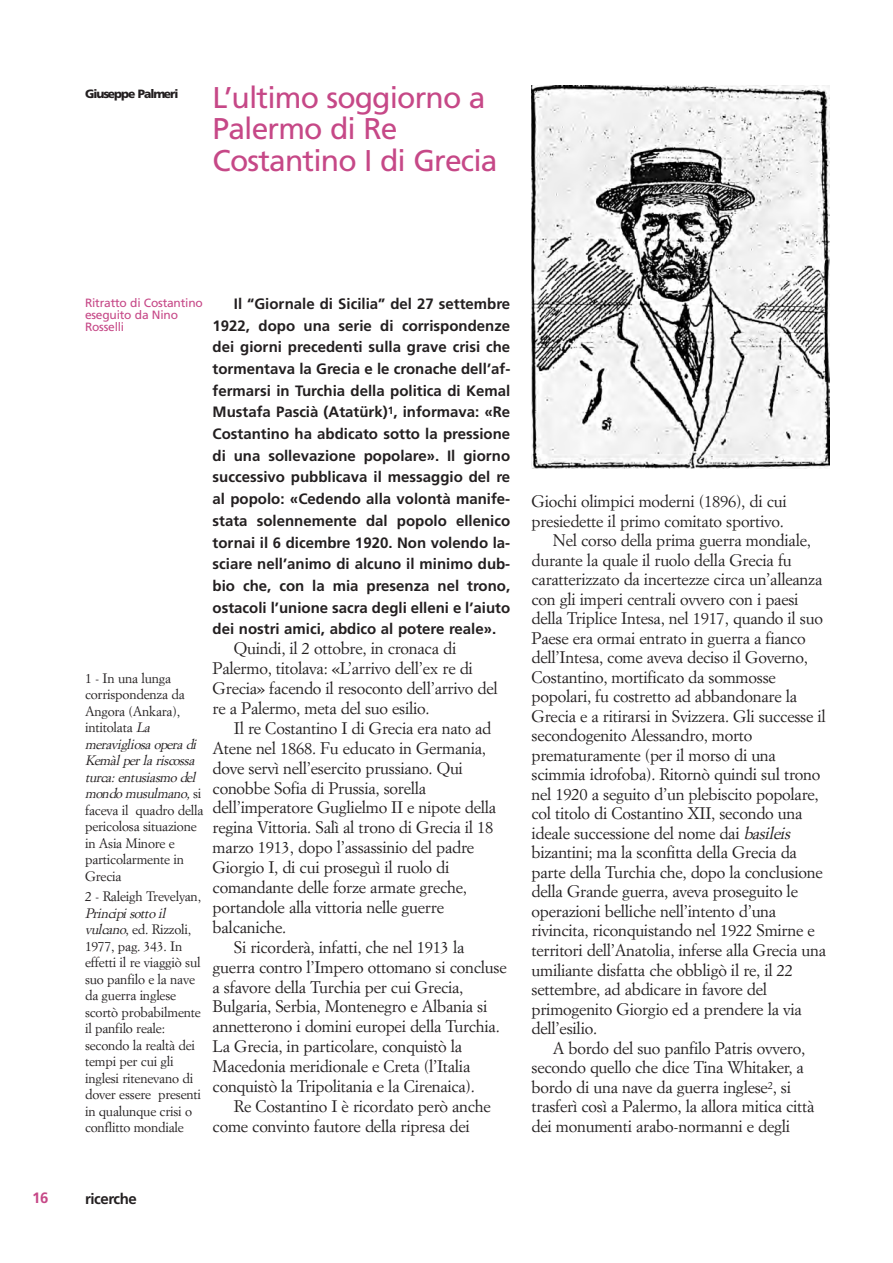
<style>
.page{position:relative;width:893px;height:1263px;background:#fff}
.page>*{position:absolute;margin:0;border:0;box-sizing:border-box;transform-origin:0 0}
.t1{font:30px/31.5px "Frutiger LT Std";letter-spacing:-.03em;color:#c64887}
.t2{font:16.5px/20px "Simoncini Garamond";letter-spacing:-.015em;color:#231f20}
.t3{font:700 15px/21.8px "Frutiger";color:#231f20;text-align:justify}
.t4{font:700 15px "Frutiger";letter-spacing:-.03em;color:#231f20}
.t5{font:700 15px "Frutiger";color:#c64887}
.t6{font:13.5px/16.5px "Simoncini Garamond";letter-spacing:-.015em;color:#231f20}
.t7{font:12px/12px "Frutiger LT Std";letter-spacing:-.015em;color:#c64887}
.t8{font:900 12px "Frutiger";letter-spacing:-.085em;color:#231f20}
.s1{font-style:italic}
</style>
<div class="page">
<img style="left:531px;top:85px;width:298px;height:383px">
<p class="t8" style="left:85px;top:89px;width:95px">Giuseppe Palmeri</p>
<h1 class="t1" style="left:213px;top:84px;width:286px">L’ultimo soggiorno a<br>Palermo di Re<br>Costantino I di Grecia</h1>
<p class="t5" style="left:32px;top:1192px;width:18px">16</p>
<p class="t7" style="left:85px;top:298px;width:119px">Ritratto di Costantino eseguito da Nino<br>Rosselli</p>
<p class="t6" style="left:85px;top:671px;width:120px">1 - In una lunga corrispondenza da<br>Angora (Ankara), intitolata <span class="s1">La meravigliosa opera di<br>Kemàlperla riscossa turca:entusiasmodel mondomusulmano,</span>s i faceva il quadro della pericolosa situazione in Asia Minore e particolarmente in<br>Grecia</p>
<p class="t6" style="left:85px;top:889px;width:118px">2 - Raleigh Trevelyan,</p>
<p class="t6" style="left:85px;top:906px;width:118px"><span class="s1">Principisottoil vulcano</span>, ed. Rizzoli,<br>1977, pag. 343. In effetti il re viaggiò sul suo panfilo e la nave da guerra inglese scortò probabilmente il panfilo reale: secondo la realtà dei tempi per cui gli inglesi ritenevano di dover essere presenti in qualunque crisi o conflitto mondiale</p>
<p class="t3" style="left:213px;top:294px;width:299px;text-indent:21px">Il “Giornale di Sicilia” del 27 settembre 1922, dopo una serie di corrispondenze dei giorni precedenti sulla grave crisi che tormentava la Grecia e le cronache dell’af&shy;fermarsi in Turchia della politica di Kemal Mustafa Pascià (Atatürk)<sup>1</sup>, informava: «Re Costantino ha abdicato sotto la pressione di una sollevazione popolare». Il giorno successivo pubblicava il messaggio del re al popolo: «Cedendo alla volontà manife&shy;stata solennemente dal popolo ellenico tornai il 6 dicembre 1920. Non volendo la&shy;sciare nell’animo di alcuno il minimo dub&shy;bio che, con la mia presenza nel trono, ostacoli l’unione sacra degli elleni e l’aiuto dei nostri amici, abdico al potere reale».</p>
<p class="t2" style="left:213px;top:640px;width:287px;text-indent:21px">Quindi, il 2 ottobre, in cronaca di Palermo, titolava: «L’arrivo dell’ex re di Grecia» facendo il resoconto dell’arrivo del re a Palermo, meta del suo esilio.</p>
<p class="t2" style="left:234px;top:719px;width:259px">Il re Costantino I di Grecia era nato ad</p>
<p class="t2" style="left:213px;top:739px;width:275px">Atene nel 1868. Fu educato in Germania,</p>
<p class="t2" style="left:213px;top:759px;width:252px">dove servì nell’esercito prussiano. Qui</p>
<p class="t2" style="left:213px;top:779px;width:215px">conobbe Sofia di Prussia, sorella</p>
<p class="t2" style="left:213px;top:799px;width:285px">dell’imperatore Guglielmo II e nipote della</p>
<p class="t2" style="left:213px;top:819px;width:282px">regina Vittoria. Salì al trono di Grecia il 18</p>
<p class="t2" style="left:213px;top:839px;width:263px">marzo 1913, dopo l’assassinio del padre</p>
<p class="t2" style="left:213px;top:859px;width:238px">Giorgio I, di cui proseguì il ruolo di</p>
<p class="t2" style="left:213px;top:878px;width:256px">comandante delle forze armate greche,</p>
<p class="t2" style="left:213px;top:898px;width:233px">portandole alla vittoria nelle guerre</p>
<p class="t2" style="left:213px;top:918px;width:75px">balcaniche.</p>
<p class="t2" style="left:234px;top:938px;width:232px">Si ricorderà, infatti, che nel 1913 la</p>
<p class="t2" style="left:213px;top:958px;width:296px">guerra contro l’Impero ottomano si concluse</p>
<p class="t2" style="left:213px;top:978px;width:252px">a sfavore della Turchia per cui Grecia,</p>
<p class="t2" style="left:213px;top:998px;width:276px">Bulgaria, Serbia, Montenegro e Albania si</p>
<p class="t2" style="left:213px;top:1018px;width:289px">annetterono i domini europei della Turchia.</p>
<p class="t2" style="left:213px;top:1038px;width:251px">La Grecia, in particolare, conquistò la</p>
<p class="t2" style="left:213px;top:1058px;width:259px">Macedonia meridionale e Creta (l’Italia</p>
<p class="t2" style="left:213px;top:1077px;width:264px">conquistò la Tripolitania e la Cirenaica).</p>
<p class="t2" style="left:234px;top:1097px;width:258px">Re Costantino I è ricordato però anche</p>
<p class="t2" style="left:213px;top:1117px;width:259px">come convinto fautore della ripresa dei</p>
<p class="t2" style="left:531px;top:493px;width:257px">Giochi olimpici moderni (1896), di cui</p>
<p class="t2" style="left:531px;top:512px;width:254px">presiedette il primo comitato sportivo.</p>
<p class="t2" style="left:553px;top:532px;width:260px">Nel corso della prima guerra mondiale,</p>
<p class="t2" style="left:531px;top:551px;width:262px">durante la quale il ruolo della Grecia fu</p>
<p class="t2" style="left:531px;top:571px;width:292px">caratterizzato da incertezze circa un’alleanza</p>
<p class="t2" style="left:531px;top:590px;width:269px">con gli imperi centrali ovvero con i paesi</p>
<p class="t2" style="left:531px;top:610px;width:293px">della Triplice Intesa, nel 1917, quando il suo</p>
<p class="t2" style="left:531px;top:629px;width:276px">Paese era ormai entrato in guerra a fianco</p>
<p class="t2" style="left:531px;top:649px;width:278px">dell’Intesa, come aveva deciso il Governo,</p>
<p class="t2" style="left:531px;top:668px;width:246px">Costantino, mortificato da sommosse</p>
<p class="t2" style="left:531px;top:688px;width:267px">popolari, fu costretto ad abbandonare la</p>
<p class="t2" style="left:531px;top:707px;width:296px">Grecia e a ritirarsi in Svizzera. Gli successe il</p>
<p class="t2" style="left:531px;top:727px;width:222px">secondogenito Alessandro, morto</p>
<p class="t2" style="left:531px;top:746px;width:246px">prematuramente (per il morso di una</p>
<p class="t2" style="left:531px;top:766px;width:290px">scimmia idrofoba). Ritornò quindi sul trono</p>
<p class="t2" style="left:531px;top:785px;width:289px">nel 1920 a seguito d’un plebiscito popolare,</p>
<p class="t2" style="left:531px;top:805px;width:272px">col titolo di Costantino XII, secondo una</p>
<p class="t2" style="left:531px;top:824px;width:264px">ideale successione del nome dai <span class="s1">basileis</span></p>
<p class="t2" style="left:531px;top:844px;width:267px">bizantini; ma la sconfitta della Grecia da</p>
<p class="t2" style="left:531px;top:863px;width:293px">parte della Turchia che, dopo la conclusione</p>
<p class="t2" style="left:531px;top:883px;width:268px">della Grande guerra, aveva proseguito le</p>
<p class="t2" style="left:531px;top:902px;width:246px">operazioni belliche nell’intento d’una</p>
<p class="t2" style="left:531px;top:922px;width:285px">rivincita, riconquistando nel 1922 Smirne e</p>
<p class="t2" style="left:531px;top:941px;width:296px">territori dell’Anatolia, inferse alla Grecia una</p>
<p class="t2" style="left:531px;top:961px;width:263px">umiliante disfatta che obbligò il re, il 22</p>
<p class="t2" style="left:531px;top:980px;width:237px">settembre, ad abdicare in favore del</p>
<p class="t2" style="left:531px;top:1000px;width:272px">primogenito Giorgio ed a prendere la via</p>
<p class="t2" style="left:531px;top:1019px;width:67px">dell’esilio.</p>
<p class="t2" style="left:553px;top:1039px;width:254px">A bordo del suo panfilo Patris ovvero,</p>
<p class="t2" style="left:531px;top:1058px;width:274px">secondo quello che dice Tina Whitaker, a</p>
<p class="t2" style="left:531px;top:1078px;width:261px">bordo di una nave da guerra inglese<sup>2</sup>, si</p>
<p class="t2" style="left:532px;top:1098px;width:284px">trasferì così a Palermo, la allora mitica città</p>
<p class="t2" style="left:532px;top:1117px;width:260px">dei monumenti arabo-normanni e degli</p>
<p class="t4" style="left:85px;top:1192px;width:53px">ricerche</p>
</div>
